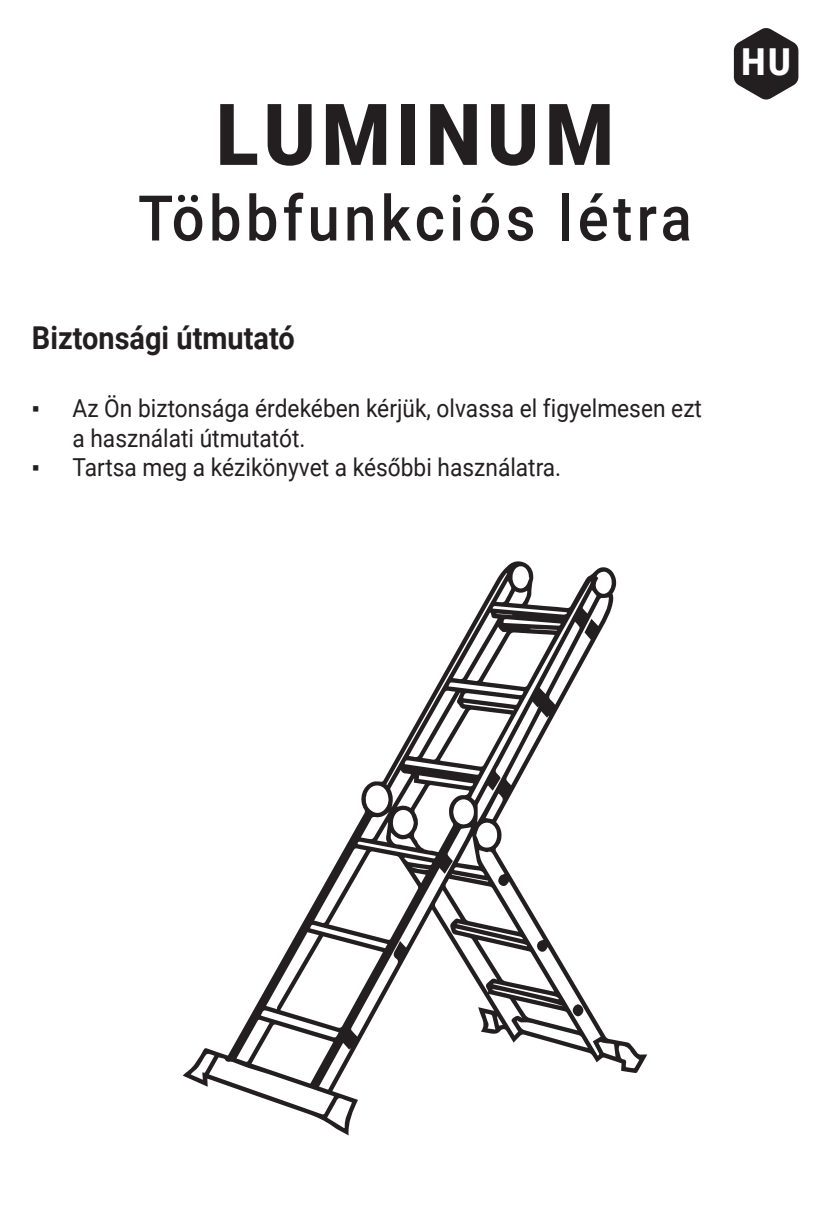
<style>
.page{position:relative;width:830px;height:1212px;background:#fff}
.page>*{position:absolute;margin:0;border:0;box-sizing:border-box;transform-origin:0 0}
.t1{font:900 85.5px "Roboto";letter-spacing:.075em;color:#231f20;scale:.92 1}
.t2{font:500 63px "Roboto";letter-spacing:.075em;color:#231f20;scale:.92 1}
.t3{font:900 37.12px "Roboto";color:#fff;scale:.92 1}
.t4{font:700 31.5px "Roboto";color:#231f20;scale:.92 1}
.t5{font:24.75px/29.7px "Roboto";color:#231f20;scale:.92 1}
.s1{font-family:"Times New Roman"}
</style>
<div class="page">
<svg style="left:733px;top:28px;width:65px;height:72px"></svg>
<svg style="left:183px;top:561px;width:464px;height:574px"></svg>
<div style="left:572px;top:1004px;width:11px;height:12px;background:#231f20;border-radius:50%"></div>
<h1 class="t1" style="left:216px;top:75px;width:434px">LUMINUM</h1>
<h2 class="t2" style="left:138px;top:174px;width:603px">Többfunkciós létra</h2>
<p class="t4" style="left:32px;top:316px;width:287px">Biztonsági útmutató</p>
<p class="t5" style="left:72px;top:392px;width:685px;text-indent:-40px"><span class="s1">▪</span> Az Ön biztonsága érdekében kérjük, olvassa el figyelmesen ezt a használati útmutatót.</p>
<p class="t5" style="left:32px;top:452px;width:576px"><span class="s1">▪</span> Tartsa meg a kézikönyvet a későbbi használatra.</p>
<h3 class="t3" style="left:741px;top:36px;width:55px">HU</h3>
</div>
